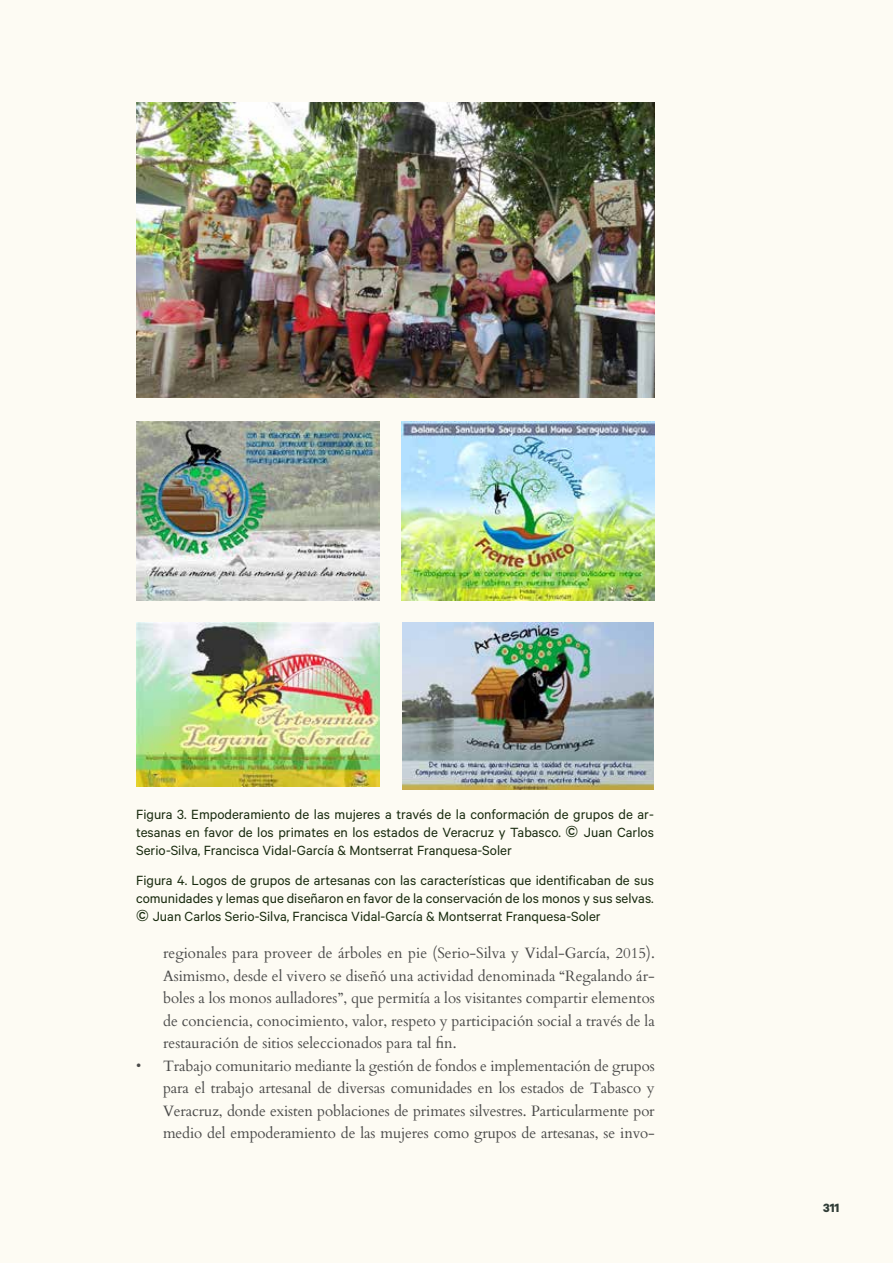
<style>
.page{position:relative;width:893px;height:1263px;background:#fdfbf3}
.page>*{position:absolute;margin:0;border:0;box-sizing:border-box;transform-origin:0 0}
.t1{font:15px/22.5px "Cardo";letter-spacing:-.005em;color:#4a4a49;text-align:justify}
.t2{font:15px/18px "Calibre";color:#182a0e;text-align:justify}
.t3{font:700 13.5px "Calibre";color:#303d37}
.s1{font-size:18px}
</style>
<div class="page">
<img style="left:136px;top:102px;width:519px;height:296px">
<img style="left:136px;top:421px;width:244px;height:179px">
<img style="left:401px;top:421px;width:254px;height:179px">
<img style="left:402px;top:623px;width:252px;height:167px">
<img style="left:136px;top:623px;width:244px;height:164px">
<p class="t2" style="left:136px;top:804px;width:519px">Figura 3. Empoderamiento de las mujeres a través de la conformación de grupos de ar&shy;tesanas en favor de los primates en los estados de Veracruz y Tabasco. <span class="s1">©</span> Juan Carlos Serio-Silva, Francisca Vidal-García &amp; Montserrat Franquesa-Soler</p>
<p class="t2" style="left:136px;top:870px;width:519px">Figura 4. Logos de grupos de artesanas con las características que identificaban de sus comunidades y lemas que diseñaron en favor de la conservación de los monos y sus selvas. <span class="s1">©</span> Juan Carlos Serio-Silva, Francisca Vidal-García &amp; Montserrat Franquesa-Soler</p>
<p class="t1" style="left:163px;top:941px;width:493px">regionales para proveer de árboles en pie (Serio-Silva y Vidal-García, 2015).<br>Asimismo, desde el vivero se diseñó una actividad denominada “Regalando ár&shy;boles a los monos aulladores”, que permitía a los visitantes compartir elementos de conciencia, conocimiento, valor, respeto y participación social a través de la restauración de sitios seleccionados para tal fin.</p>
<p class="t1" style="left:163px;top:1053px;width:493px;text-indent:-27px">• Trabajo comunitario mediante la gestión de fondos e implementación de grupos para el trabajo artesanal de diversas comunidades en los estados de Tabasco y Veracruz, donde existen poblaciones de primates silvestres. Particularmente por medio del empoderamiento de las mujeres como grupos de artesanas, se invo-</p>
<p class="t3" style="left:823px;top:1200px;width:18px">311</p>
</div>
